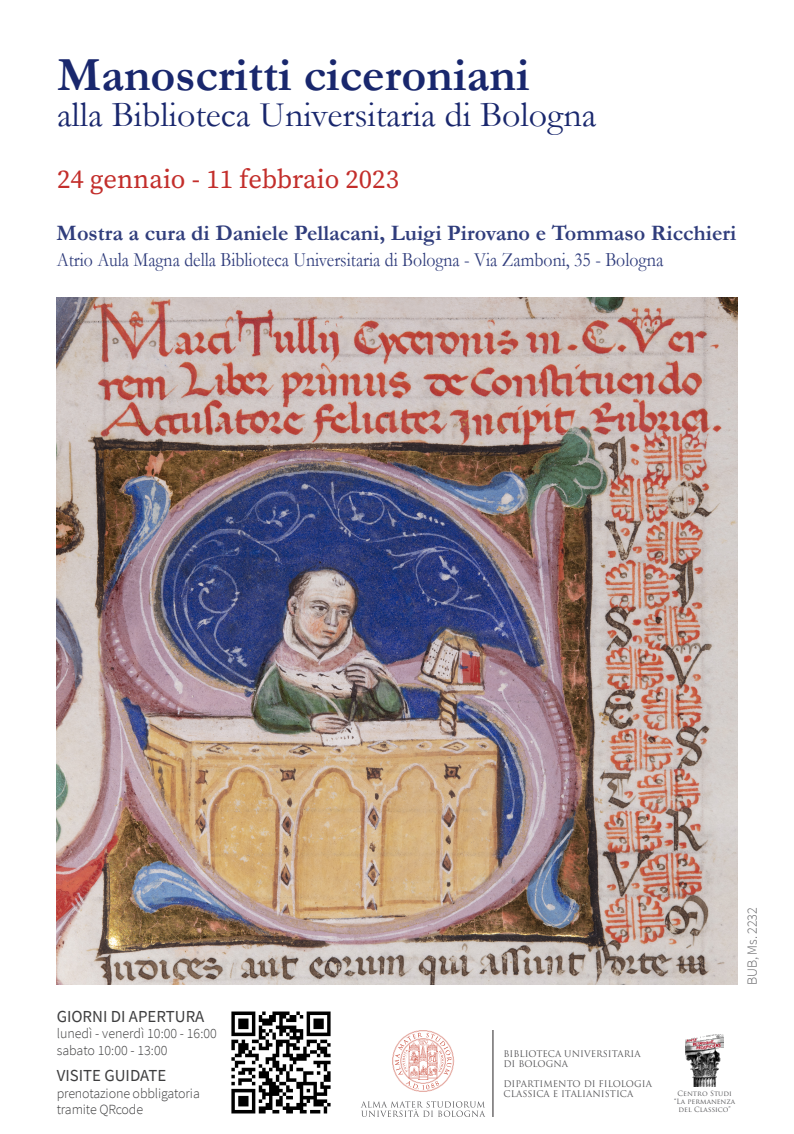
<style>
.page{position:relative;width:794px;height:1134px;background:#fff}
.page>*{position:absolute;margin:0;border:0;box-sizing:border-box;transform-origin:0 0}
.t1{font:700 48px "Garamond";color:#19276d}
.t2{font:36px "Garamond";color:#19276d}
.t3{font:26.68px "Source Serif Pro";color:#c32e2b}
.t4{font:700 22.2px "Garamond";color:#303d7c}
.t5{font:20.24px "Garamond";color:#303d7c;scale:.88 1}
.t6{font:16.8px "Source Sans Pro";color:#3e3e3f}
.t7{font:300 14px "Source Sans Pro";letter-spacing:-.01em;color:#3e3e3f}
.t8{font:300 14px "Source Sans Pro";letter-spacing:-.01em;color:#666669}
.t9{font:8.92px/10.7px "Trajan Pro";color:#535355}
.t10{font:7px "Trajan Pro";color:#535355}
.s1{font-size:20.76px}
</style>
<div class="page">
<img style="left:57px;top:297px;width:680px;height:688px">
<img style="left:231px;top:1011px;width:100px;height:103px">
<svg style="left:392px;top:1030px;width:62px;height:62px"></svg>
<svg style="left:361px;top:1101px;width:124px;height:16px"></svg>
<hr style="left:493px;top:1030px;width:1px;height:87px;background:#262324">
<img style="left:685px;top:1034px;width:39px;height:53px">
<p class="t1" style="left:57px;top:46px;width:474px">Manoscritti ciceroniani</p>
<p class="t2" style="left:57px;top:93px;width:541px">alla Biblioteca Universitaria di Bologna</p>
<p class="t3" style="left:57px;top:161px;width:343px">24 gennaio - 11 febbraio 2023</p>
<p class="t4" style="left:57px;top:219px;width:681px">Mostra a cura di Daniele Pellacani, Luigi Pirovano e Tommaso Ricchieri</p>
<p class="t5" style="left:57px;top:247px;width:691px">Atrio Aula Magna della Biblioteca Universitaria di Bologna - Via Zamboni, 35 - Bolo<span class="s1">gna</span></p>
<p class="t6" style="left:57px;top:1005px;width:149px">GIORNI DI APERTURA</p>
<p class="t7" style="left:57px;top:1025px;width:162px">lunedì - venerdì 10:00 - 16:00</p>
<p class="t7" style="left:57px;top:1042px;width:112px">sabato 10:00 - 13:00</p>
<p class="t6" style="left:57px;top:1064px;width:111px">VISITE GUIDATE</p>
<p class="t7" style="left:57px;top:1084px;width:145px">prenotazione obbligatoria</p>
<p class="t7" style="left:57px;top:1101px;width:88px">tramite QRcode</p>
<p class="t8" style="left:743px;top:985px;width:79px;rotate:-90deg">BUB, Ms. 2232</p>
<p class="t9" style="left:503px;top:1048px;width:139px">BIBLIOTECA UNIVERSITARIA</p>
<p class="t9" style="left:503px;top:1058px;width:66px">DI BOLOGNA</p>
<p class="t9" style="left:503px;top:1078px;width:150px">DIPARTIMENTO DI FILOLOGIA<br>CLASSICA E ITALIANISTICA</p>
<p class="t10" style="left:677px;top:1089px;width:56px">Centro Studi</p>
<p class="t10" style="left:674px;top:1097px;width:62px">“La permanenza</p>
<p class="t10" style="left:678px;top:1105px;width:54px">del Classico”</p>
</div>
